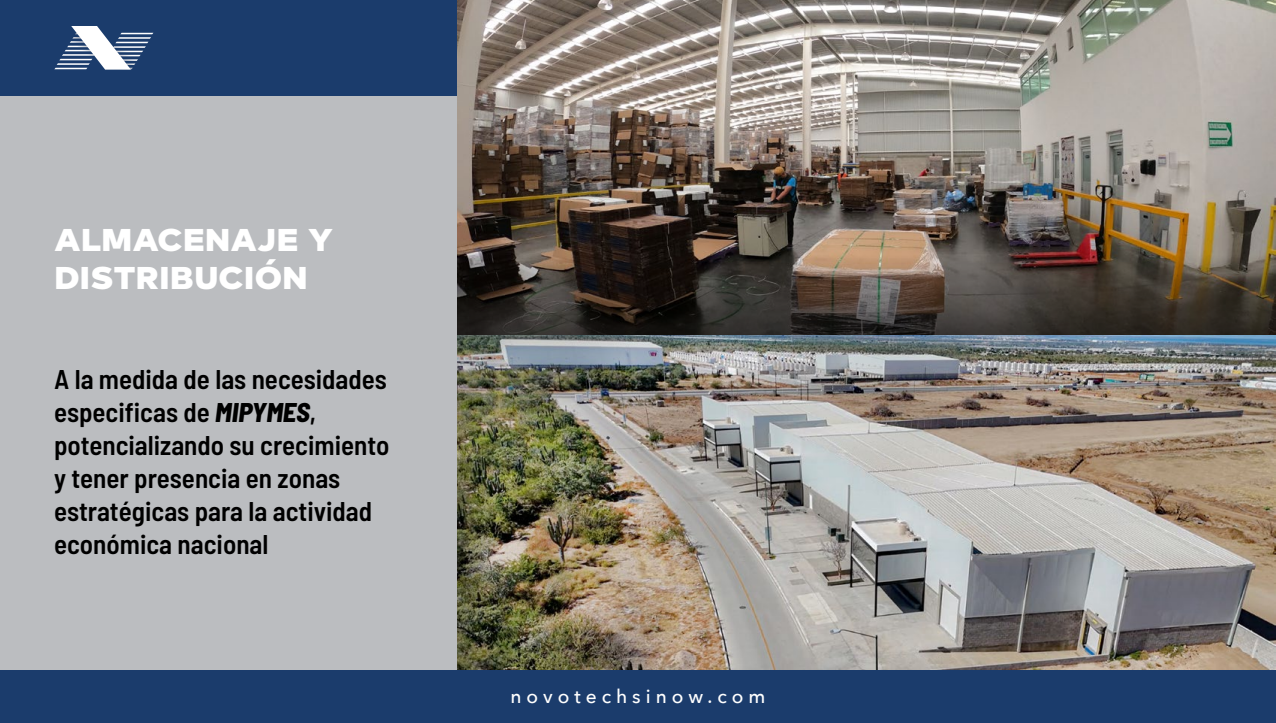
<style>
.page{position:relative;width:1276px;height:723px;background:#fff}
.page>*{position:absolute;margin:0;border:0;box-sizing:border-box;transform-origin:0 0}
.t1{font:900 31.5px/38.5px "Typold";color:#fff;scale:1.07 1}
.t2{font:600 semi-condensed 27px/33px "Barlow";color:#000}
.t3{font:500 19.05px "Avenir Next";letter-spacing:.26em;color:#fff}
.s1{font-weight:800;font-style:italic}
</style>
<div class="page">
<div style="left:0;top:96px;width:458px;height:574px;background:#bbbdc0"></div>
<div style="left:0;top:0;width:458px;height:96px;background:#1b3c6c"></div>
<img style="left:131px;top:33px;width:22px;height:36px">
<img style="left:54px;top:41px;width:17px;height:28px">
<svg style="left:71px;top:26px;width:60px;height:44px"></svg>
<img style="left:458px;top:0;width:818px;height:670px">
<svg style="left:458px;top:252px;width:818px;height:82px;background:#423931"></svg>
<div style="left:0;top:670px;width:1276px;height:53px;background:#1b3c6c"></div>
<p class="t1" style="left:54px;top:217px;width:263px">ALMACENAJE Y<br>DISTRIBUCIÓN</p>
<p class="t2" style="left:54px;top:362px;width:337px">A la medida de las necesidades especificas de <span class="s1">MIPYMES</span>, potencializando su crecimiento y tener presencia en zonas estratégicas para la actividad económica nacional</p>
<p class="t3" style="left:510px;top:680px;width:256px">novotechsinow.com</p>
</div>
